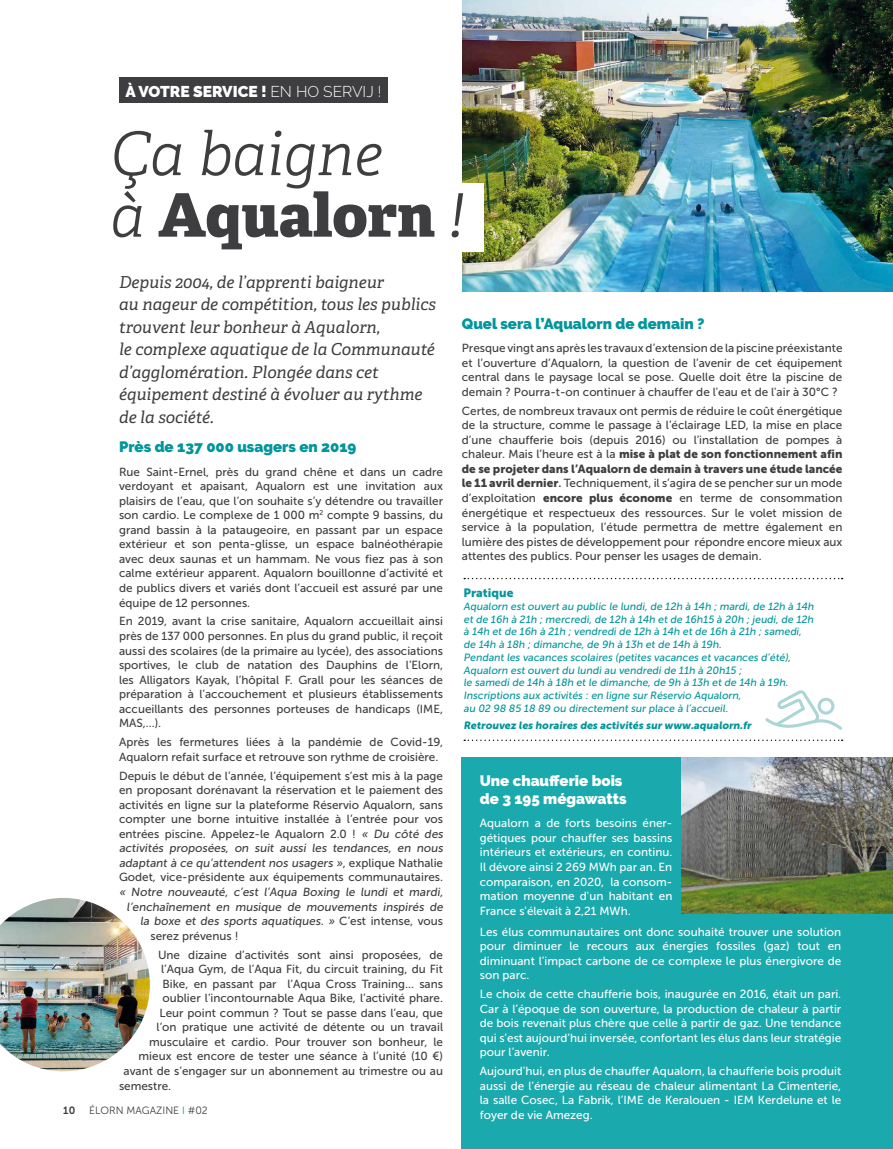
<style>
.page{position:relative;width:893px;height:1149px;background:#fff}
.page>*{position:absolute;margin:0;border:0;box-sizing:border-box;transform-origin:0 0}
.t1{font:italic 300 60px/61.5px "Adelle";color:#3e3d40}
.t2{font:italic 16.5px/22.5px "Adelle";color:#3e3d40}
.t3{font:900 15.6px "Raleway";color:#fff}
.t4{font:900 15px "Raleway";color:#00969b}
.t5{font:900 15px/17.7px "Raleway";color:#fff}
.t6{font:12px "Museo Sans 900";color:#00969b}
.t7{font:11.7px/14.5px "Museo Sans 500";color:#3e3d40;text-align:justify}
.t8{font:11.7px/14.5px "Museo Sans 500";color:#fff;text-align:justify}
.t9{font:11.7px/14.5px "Museo Sans 900";color:#3e3d40}
.t10{font:10.5px/12.8px "Museo Sans 500";color:#00969b}
.t11{font:10.5px "Museo Sans 900";color:#00969b}
.t12{font:10.5px "Museo Sans 300";color:#3e3d40}
.t13{font:10.5px "Museo Sans 700";color:#3e3d40}
.s1{font-weight:300}
.s2{font-weight:800;font-style:normal}
.s3{color:#00969b}
.s4{font-family:"Museo Sans 500"}
.s5{font-family:"Museo Sans 900"}
.s6{font-family:"Museo Sans 700"}
</style>
<div class="page">
<img style="left:462px;top:0;width:431px;height:291px">
<div style="left:0;top:183px;width:483px;height:68px;background:#fff"></div>
<div style="left:119px;top:78px;width:269px;height:25px;background:#3e3d40"></div>
<img style="left:0;top:898px;width:150px;height:172px">
<svg style="left:464px;top:739px;width:379px;height:1px"></svg>
<svg style="left:464px;top:577px;width:379px;height:2px"></svg>
<div style="left:462px;top:757px;width:431px;height:391px;background:#1aa9ad"></div>
<img style="left:681px;top:757px;width:212px;height:156px">
<svg style="left:765px;top:690px;width:77px;height:39px"></svg>
<h3 class="t3" style="left:125px;top:82px;width:258px">À VOTRE SERVICE ! <span class="s1">EN HO SERVIJ !</span></h3>
<h1 class="t1" style="left:111px;top:124px;width:355px">Ça baigne<br>à <span class="s2">Aqualorn</span> !</h1>
<p class="t2" style="left:119px;top:271px;width:318px">Depuis 2004, de l’apprenti baigneur<br>au nageur de compétition, tous les publics trouvent leur bonheur à Aqualorn,<br>le complexe aquatique de la Communauté d’agglomération. Plongée dans cet équipement destiné à évoluer au rythme de la société.</p>
<p class="t4" style="left:119px;top:438px;width:239px">Près de 137 000 usagers en 2019</p>
<p class="t7" style="left:119px;top:464px;width:326px">Rue Saint-Ernel, près du grand chêne et dans un cadre verdoyant et apaisant, Aqualorn est une invitation aux plaisirs de l’eau, que l’on souhaite s’y détendre ou travailler son cardio. Le complexe de 1 000 m<sup>2</sup> compte 9 bassins, du grand bassin à la pataugeoire, en passant par un espace extérieur et son penta-glisse, un espace balnéothérapie avec deux saunas et un hammam. Ne vous fiez pas à son calme extérieur apparent. Aqualorn bouillonne d’activité et de publics divers et variés dont l’accueil est assuré par une équipe de 12 personnes.</p>
<p class="t7" style="left:119px;top:614px;width:326px">En 2019, avant la crise sanitaire, Aqualorn accueillait ainsi près de 137 000 personnes. En plus du grand public, il reçoit aussi des scolaires (de la primaire au lycée), des associations sportives, le club de natation des Dauphins de l’Elorn, les Alligators Kayak, l’hôpital F. Grall pour les séances de préparation à l’accouchement et plusieurs établissements accueillants des personnes porteuses de handicaps (IME, MAS,...).</p>
<p class="t7" style="left:119px;top:734px;width:325px">Après les fermetures liées à la pandémie de Covid-19,<br>Aqualorn refait surface et retrouve son rythme de croisière.</p>
<p class="t7" style="left:119px;top:768px;width:325px">Depuis le début de l’année, l’équipement s’est mis à la page</p>
<p class="t7" style="left:119px;top:782px;width:326px">en proposant dorénavant la réservation et le paiement des</p>
<p class="t7" style="left:119px;top:797px;width:326px">activités en ligne sur la plateforme Réservio Aqualorn, sans</p>
<p class="t7" style="left:119px;top:811px;width:326px">compter une borne intuitive installée à l’entrée pour vos</p>
<p class="t7" style="left:119px;top:826px;width:327px">entrées piscine. Appelez-le Aqualorn 2.0 ! « Du côté des</p>
<p class="t7" style="left:119px;top:840px;width:327px">activités proposées, on suit aussi les tendances, en nous</p>
<p class="t7" style="left:119px;top:855px;width:326px">adaptant à ce qu’attendent nos usagers », explique Nathalie</p>
<p class="t7" style="left:119px;top:869px;width:326px">Godet, vice-présidente aux équipements communautaires.</p>
<p class="t7" style="left:119px;top:884px;width:327px">« Notre nouveauté, c’est l’Aqua Boxing le lundi et mardi,</p>
<p class="t7" style="left:127px;top:899px;width:320px">l’enchaînement en musique de mouvements inspirés de</p>
<p class="t7" style="left:140px;top:913px;width:305px">la boxe et des sports aquatiques. » C’est intense, vous</p>
<p class="t7" style="left:151px;top:928px;width:89px">serez prévenus !</p>
<p class="t7" style="left:158px;top:946px;width:286px">Une dizaine d’activités sont ainsi proposées, de</p>
<p class="t7" style="left:161px;top:961px;width:283px">l’Aqua Gym, de l’Aqua Fit, du circuit training, du Fit</p>
<p class="t7" style="left:163px;top:976px;width:282px">Bike, en passant par l’Aqua Cross Training... sans</p>
<p class="t7" style="left:163px;top:990px;width:282px">oublier l’incontournable Aqua Bike, l’activité phare.</p>
<p class="t7" style="left:160px;top:1005px;width:285px">Leur point commun ? Tout se passe dans l’eau, que</p>
<p class="t7" style="left:157px;top:1019px;width:288px">l’on pratique une activité de détente ou un travail</p>
<p class="t7" style="left:149px;top:1034px;width:296px">musculaire et cardio. Pour trouver son bonheur, le</p>
<p class="t7" style="left:139px;top:1048px;width:306px">mieux est encore de tester une séance à l’unité (10 €)</p>
<p class="t7" style="left:124px;top:1063px;width:321px">avant de s’engager sur un abonnement au trimestre ou au</p>
<p class="t7" style="left:119px;top:1077px;width:54px">semestre.</p>
<p class="t13" style="left:63px;top:1104px;width:14px">10</p>
<p class="t12" style="left:89px;top:1104px;width:120px">ÉLORN MAGAZINE <span class="s3">I</span> #02</p>
<p class="t4" style="left:462px;top:315px;width:244px">Quel sera l’Aqualorn de demain ?</p>
<p class="t7" style="left:462px;top:341px;width:382px">Presque vingt ans après les travaux d’extension de la piscine préexistante et l’ouverture d’Aqualorn, la question de l’avenir de cet équipement central dans le paysage local se pose. Quelle doit être la piscine de demain ? Pourra-t-on continuer à chauffer de l'eau et de l'air à 30°C ?</p>
<p class="t7" style="left:462px;top:403px;width:382px">Certes, de nombreux travaux ont permis de réduire le coût énergétique de la structure, comme le passage à l’éclairage LED, la mise en place d’une chaufferie bois (depuis 2016) ou l’installation de pompes à</p>
<p class="t9" style="left:462px;top:447px;width:382px"><span class="s4">chaleur. Mais l’heure est à la</span> mise à plat de son fonctionnement afin de se projeter dans l’Aqualorn de demain à travers une étude lancée</p>
<p class="t7" style="left:462px;top:476px;width:382px"><span class="s5">le 11 avril dernier</span><span class="s6">.</span> Techniquement, il s’agira de se pencher sur un mode d’exploitation <span class="s5">encore plus économe</span> en terme de consommation énergétique et respectueux des ressources. Sur le volet mission de service à la population, l’étude permettra de mettre également en lumière des pistes de développement pour répondre encore mieux aux attentes des publics. Pour penser les usages de demain.</p>
<p class="t6" style="left:463px;top:586px;width:52px">Pratique</p>
<p class="t10" style="left:463px;top:599px;width:353px">Aqualorn est ouvert au public le lundi, de 12h à 14h ; mardi, de 12h à 14h et de 16h à 21h ; mercredi, de 12h à 14h et de 16h15 à 20h ; jeudi, de 12h à 14h et de 16h à 21h ; vendredi de 12h à 14h et de 16h à 21h ; samedi, de 14h à 18h ; dimanche, de 9h à 13h et de 14h à 19h.<br>Pendant les vacances scolaires (petites vacances et vacances d’été), Aqualorn est ouvert du lundi au vendredi de 11h à 20h15 ;<br>le samedi de 14h à 18h et le dimanche, de 9h à 13h et de 14h à 19h.<br>Inscriptions aux activités : en ligne sur Réservio Aqualorn,<br>au 02 98 85 18 89 ou directement sur place à l’accueil.</p>
<p class="t11" style="left:463px;top:719px;width:291px">Retrouvez les horaires des activités sur www.aqualorn.fr</p>
<p class="t5" style="left:480px;top:772px;width:148px">Une chaufferie bois de 3 195 mégawatts</p>
<p class="t8" style="left:480px;top:815px;width:194px">Aqualorn a de forts besoins éner&shy;gétiques pour chauffer ses bassins intérieurs et extérieurs, en continu.<br>Il dévore ainsi 2 269 MWh par an. En comparaison, en 2020, la consom&shy;mation moyenne d'un habitant en France s'élevait à 2,21 MWh.</p>
<p class="t8" style="left:480px;top:924px;width:363px">Les élus communautaires ont donc souhaité trouver une solution pour diminuer le recours aux énergies fossiles (gaz) tout en diminuant l’impact carbone de ce complexe le plus énergivore de son parc.</p>
<p class="t8" style="left:480px;top:986px;width:363px">Le choix de cette chaufferie bois, inaugurée en 2016, était un pari.<br>Car à l’époque de son ouverture, la production de chaleur à partir de bois revenait plus chère que celle à partir de gaz. Une tendance qui s’est aujourd’hui inversée, confortant les élus dans leur stratégie pour l’avenir.</p>
<p class="t8" style="left:480px;top:1063px;width:363px">Aujourd’hui, en plus de chauffer Aqualorn, la chaufferie bois produit aussi de l’énergie au réseau de chaleur alimentant La Cimenterie, la salle Cosec, La Fabrik, l’IME de Keralouen - IEM Kerdelune et le foyer de vie Amezeg.</p>
</div>
